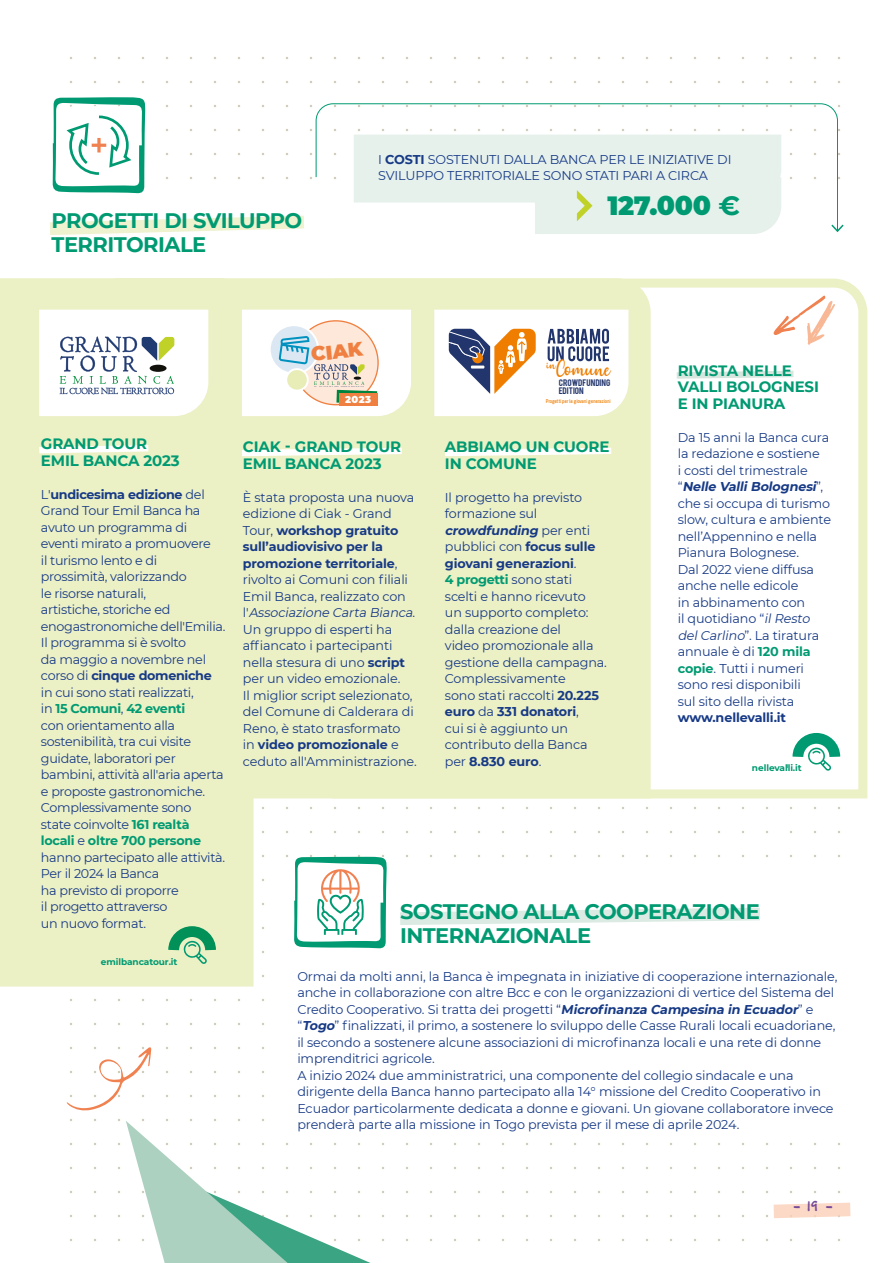
<style>
.page{position:relative;width:893px;height:1263px;background:#fff}
.page>*{position:absolute;margin:0;border:0;box-sizing:border-box;transform-origin:0 0}
.t1{font:900 26.4px "Montserrat";letter-spacing:-.01em;color:#009a72}
.t2{font:700 21px/24px "Montserrat";letter-spacing:-.025em;color:#009a72}
.t3{font:900 19.65px "Montserrat";color:#f08041}
.t4{font:17.85px "boulevard";color:#ef7e00;scale:.84 1}
.t5{font:700 15px/16.5px "Montserrat";letter-spacing:-.01em;color:#009a72}
.t6{font:13.5px "Sketchnote Text";color:#764a98}
.t7{font:12.75px/16.5px "Montserrat";letter-spacing:-.01em;color:#173a86}
.t8{font:700 12.75px "Montserrat";letter-spacing:-.01em;color:#173a86}
.t9{font:900 9.75px "Montserrat";color:#fff}
.t10{font:700 9px "Montserrat";letter-spacing:-.01em;color:#009a72}
.t11{font:7.5px/8.2px "Bebas";color:#22356c;scale:1.11 1}
.t12{font:700 5.55px "Melbourne";letter-spacing:-.025em;color:#ef7e00}
.s1{font-weight:700}
.s2{font-weight:700;color:#009a72}
.s3{font-style:italic}
.s4{font-weight:700;font-style:italic}
</style>
<div class="page">
<div style="left:0;top:278px;width:254px;height:708px;background:#ecf0c5"></div>
<div style="left:115px;top:278px;width:212px;height:520px;background:#ecf0c5"></div>
<svg style="left:327px;top:278px;width:541px;height:521px"></svg>
<svg style="left:774px;top:1202px;width:76px;height:16px"></svg>
<svg style="left:50px;top:216px;width:254px;height:19px"></svg>
<svg style="left:39px;top:445px;width:109px;height:8px"></svg>
<svg style="left:242px;top:448px;width:160px;height:8px"></svg>
<svg style="left:677px;top:371px;width:116px;height:8px"></svg>
<div style="left:725px;top:763px;width:77px;height:8px;background:#fff"></div>
<svg style="left:787px;top:727px;width:59px;height:44px"></svg>
<svg style="left:163px;top:921px;width:58px;height:43px;background:#a4d3a5"></svg>
<svg style="left:53px;top:97px;width:93px;height:96px"></svg>
<svg style="left:315px;top:103px;width:523px;height:120px"></svg>
<svg style="left:831px;top:223px;width:13px;height:10px"></svg>
<svg style="left:773px;top:295px;width:62px;height:50px"></svg>
<svg style="left:39px;top:310px;width:169px;height:106px"></svg>
<svg style="left:67px;top:1047px;width:84px;height:64px"></svg>
<svg style="left:354px;top:135px;width:427px;height:99px;background:#e9f2ed"></svg>
<svg style="left:400px;top:907px;width:360px;height:18px"></svg>
<svg style="left:294px;top:856px;width:93px;height:92px"></svg>
<svg style="left:126px;top:1121px;width:245px;height:142px"></svg>
<svg style="left:434px;top:310px;width:194px;height:106px"></svg>
<svg style="left:242px;top:310px;width:169px;height:106px"></svg>
<div style="left:339px;top:393px;width:38px;height:12px;background:#f08041"></div>
<svg style="left:445px;top:448px;width:166px;height:8px"></svg>
<h2 class="t2" style="left:52px;top:208px;width:252px">PROGETTI DI SVILUPPO<br>TERRITORIALE</h2>
<p class="t7" style="left:378px;top:151px;width:355px">I <span class="s1">COSTI</span> SOSTENUTI DALLA BANCA PER LE INIZIATIVE DI<br>SVILUPPO TERRITORIALE SONO STATI PARI A CIRCA</p>
<h1 class="t1" style="left:607px;top:186px;width:134px">127.000 <span class="s1">€</span></h1>
<p class="t5" style="left:41px;top:435px;width:140px">GRAND TOUR<br>EMIL BANCA 2023</p>
<p class="t7" style="left:41px;top:486px;width:186px">L'<span class="s1">undicesima edizione</span> del<br>Grand Tour Emil Banca ha avuto un programma di eventi mirato a promuovere<br>il turismo lento e di prossimità, valorizzando<br>le risorse naturali,<br>artistiche, storiche ed enogastronomiche dell'Emilia.<br>Il programma si è svolto<br>da maggio a novembre nel corso di <span class="s1">cinque domeniche </span>in cui sono stati realizzati,<br>in <span class="s2">15 Comuni</span>, <span class="s2">42 eventi<br></span>con orientamento alla sostenibilità, tra cui visite guidate, laboratori per bambini, attività all'aria aperta e proposte gastronomiche.<br>Complessivamente sono<br>state coinvolte <span class="s2">161 realtà locali</span> e <span class="s2">oltre 700 persone </span>hanno partecipato alle attività.<br>Per il 2024 la Banca<br>ha previsto di proporre<br>il progetto attraverso<br>un nuovo format.</p>
<p class="t10" style="left:101px;top:955px;width:78px">emilbancatour.it</p>
<h3 class="t3" style="left:310px;top:339px;width:53px;rotate:-6deg">CIAK</h3>
<p class="t9" style="left:345px;top:392px;width:28px">2023</p>
<p class="t5" style="left:243px;top:438px;width:160px">CIAK - GRAND TOUR<br>EMIL BANCA 2023</p>
<p class="t7" style="left:243px;top:488px;width:175px">È stata proposta una nuova edizione di Ciak - Grand<br>Tour, <span class="s1">workshop gratuito sull’audiovisivo per la promozione territoriale</span>, rivolto ai Comuni con filiali<br>Emil Banca, realizzato con<br>l ' <span class="s3">Associazione Carta Bianca</span>.<br>Un gruppo di esperti ha affiancato i partecipanti nella stesura di uno <span class="s1">script </span>per un video emozionale.<br>Il miglior script selezionato, del Comune di Calderara di<br>Reno, è stato trasformato<br>in <span class="s1">video promozionale</span> e ceduto all'Amministrazione.</p>
<h3 class="t4" style="left:547px;top:359px;width:78px"><sup>in</sup>Comune</h3>
<p class="t11" style="left:559px;top:378px;width:48px">CROWDFUNDING<br>EDITION</p>
<p class="t12" style="left:546px;top:399px;width:66px">Progetti per le giovani generazioni</p>
<p class="t5" style="left:445px;top:438px;width:166px">ABBIAMO UN CUORE<br>IN COMUNE</p>
<p class="t7" style="left:445px;top:488px;width:164px">Il progetto ha previsto formazione sul <span class="s4">crowdfunding</span> p e r e n t i pubblici con <span class="s1">focus sulle giovani generazioni</span>.<br><span class="s2">4 progetti</span> sono stati scelti e hanno ricevuto<br>un supporto completo: dalla creazione del<br>video promozionale alla gestione della campagna.<br>Complessivamente<br>sono stati raccolti <span class="s1">20.225 euro</span> da <span class="s1">331 donatori</span>,<br>cui si è aggiunto un contributo della Banca per <span class="s1">8.830 euro</span>.</p>
<p class="t5" style="left:678px;top:361px;width:143px">RIVISTA NELLE<br>VALLI BOLOGNESI<br>E IN PIANURA</p>
<p class="t7" style="left:678px;top:428px;width:155px">Da 15 anni la Banca cura la redazione e sostiene<br>i costi del trimestrale<br>“ <span class="s4">Nelle ValliBolognesi</span>” , che si occupa di turismo slow, cultura e ambiente nell’Appennino e nella<br>Pianura Bolognese.<br>Dal 2022 viene diffusa anche nelle edicole<br>in abbinamento con<br>il quotidiano “<span class="s3">ilResto delCarlino</span>”. La tiratura annuale è di <span class="s2">120 mila copie</span>. Tutti i numeri sono resi disponibili<br>sul sito della rivista</p>
<p class="t8" style="left:678px;top:708px;width:110px">www.nellevalli.it</p>
<p class="t10" style="left:752px;top:762px;width:51px">nellevalli.it</p>
<h2 class="t2" style="left:400px;top:899px;width:361px">SOSTEGNO ALLA COOPERAZIONE<br>INTERNAZIONALE</h2>
<p class="t7" style="left:297px;top:967px;width:542px">Ormai da molti anni, la Banca è impegnata in iniziative di cooperazione internazionale, anche in collaborazione con altre Bcc e con le organizzazioni di vertice del Sistema del Credito Cooperativo. Si tratta dei progetti “<span class="s4">Microfinanza Campesina in Ecuador</span>” e “<span class="s4">Togo</span>” finalizzati, il primo, a sostenere lo sviluppo delle Casse Rurali locali ecuadoriane, il secondo a sostenere alcune associazioni di microfinanza locali e una rete di donne imprenditrici agricole.<br>A inizio 2024 due amministratrici, una componente del collegio sindacale e una dirigente della Banca hanno partecipato alla 14° missione del Credito Cooperativo in Ecuador particolarmente dedicata a donne e giovani. Un giovane collaboratore invece prenderà parte alla missione in Togo prevista per il mese di aprile 2024.</p>
<p class="t6" style="left:793px;top:1197px;width:41px">- 19 -</p>
</div>
